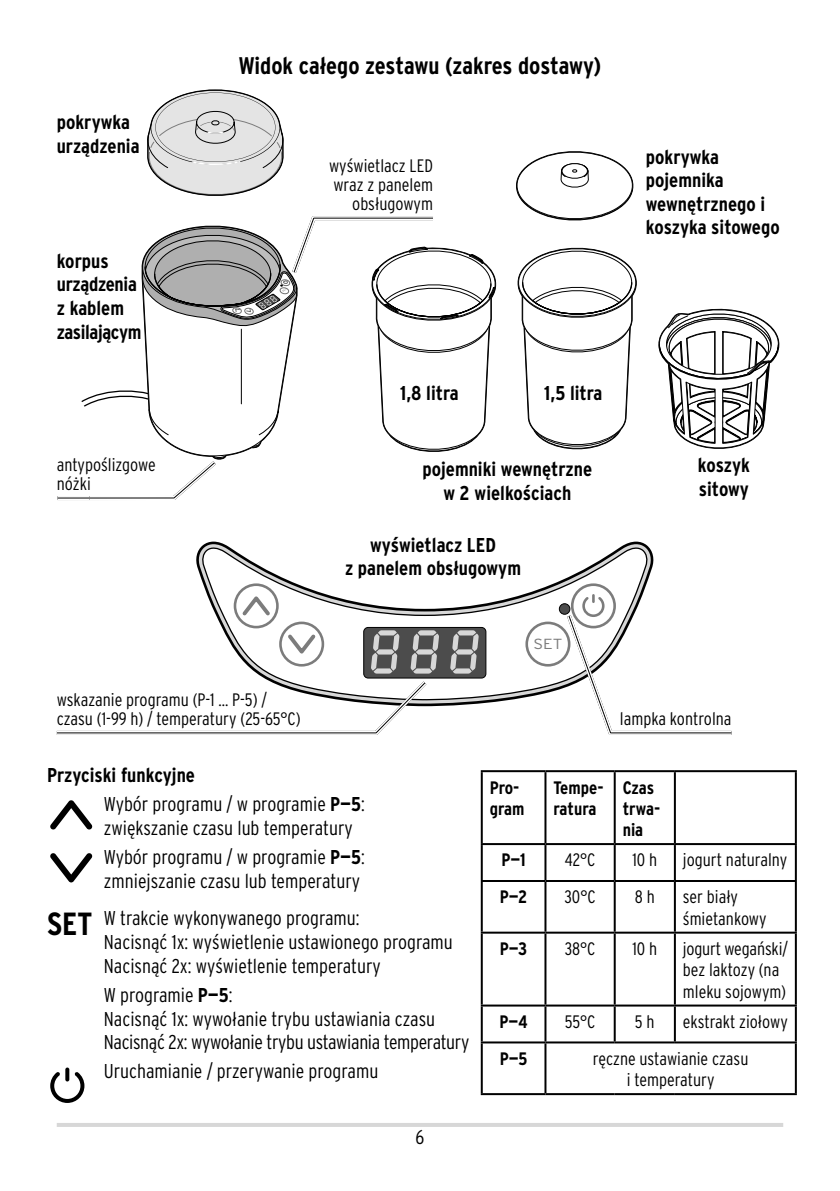
<style>
.page{position:relative;width:840px;height:1191px;background:#fff}
.page>*{position:absolute;margin:0;border:0;box-sizing:border-box;transform-origin:0 0}
.id_headline_ivz_xlin{font:700 condensed 24px "Interstate OT";letter-spacing:-.005em;color:#000}
.ID_FLIESSTEXT{font:300 condensed 20px/23.6px "Interstate OT";color:#000}
.id_subline_1_xivz{font:700 condensed 20px/23.6px "Interstate OT";color:#000}
.ID_FLIESSTEXT-2{font:300 condensed 18px/21.2px "Interstate OT";color:#000}
.id_igel_rechts{font:300 condensed 18px/18.8px "Interstate OT";color:#000;text-align:right}
.ID_IGEL_LINKS{font:300 condensed 18px/18.8px "Interstate OT";color:#000}
.ID_FLIESSTEXT-3{font:700 condensed 18px/21.2px "Interstate OT";color:#000}
.t1{font:300 14.6px "Interstate OT";color:#7c7c7c;scale:1.12 1}
.s1{font-weight:700}
.s2{font-weight:700;font-size:32px}
</style>
<div class="page">
<hr style="left:57px;top:1123px;width:725px;height:4px;background:#d7d7d7">
<svg style="left:196px;top:541px;width:457px;height:41px"></svg>
<svg style="left:201px;top:545px;width:446px;height:37px"></svg>
<svg style="left:658px;top:309px;width:120px;height:140px"></svg>
<svg style="left:517px;top:248px;width:119px;height:201px"></svg>
<svg style="left:147px;top:89px;width:136px;height:107px"></svg>
<svg style="left:56px;top:582px;width:676px;height:153px"></svg>
<svg style="left:50px;top:800px;width:42px;height:29px"></svg>
<svg style="left:50px;top:853px;width:42px;height:29px"></svg>
<svg style="left:50px;top:1071px;width:34px;height:32px"></svg>
<svg style="left:65px;top:1067px;width:4px;height:14px"></svg>
<svg style="left:81px;top:216px;width:415px;height:284px"></svg>
<hr style="left:57px;top:496px;width:33px;height:4px;background:#888">
<hr style="left:57px;top:496px;width:33px;height:1px;background:#fff">
<hr style="left:57px;top:498px;width:33px;height:2px;background:#fff">
<svg style="left:516px;top:151px;width:117px;height:69px"></svg>
<hr style="left:480px;top:770px;width:65px;height:2px;background:#000">
<hr style="left:480px;top:772px;width:2px;height:71px;background:#000">
<hr style="left:545px;top:770px;width:69px;height:2px;background:#000">
<hr style="left:544px;top:772px;width:2px;height:71px;background:#000">
<hr style="left:614px;top:770px;width:60px;height:2px;background:#000">
<hr style="left:613px;top:772px;width:2px;height:71px;background:#000">
<hr style="left:674px;top:770px;width:122px;height:2px;background:#000">
<hr style="left:673px;top:772px;width:2px;height:71px;background:#000">
<hr style="left:794px;top:772px;width:2px;height:71px;background:#000">
<hr style="left:480px;top:843px;width:65px;height:2px;background:#000">
<hr style="left:480px;top:845px;width:2px;height:35px;background:#000">
<hr style="left:545px;top:843px;width:69px;height:2px;background:#000">
<hr style="left:544px;top:845px;width:2px;height:35px;background:#000">
<hr style="left:614px;top:843px;width:60px;height:2px;background:#000">
<hr style="left:613px;top:845px;width:2px;height:35px;background:#000">
<hr style="left:674px;top:843px;width:122px;height:2px;background:#000">
<hr style="left:673px;top:845px;width:2px;height:35px;background:#000">
<hr style="left:794px;top:845px;width:2px;height:35px;background:#000">
<hr style="left:480px;top:880px;width:65px;height:2px;background:#000">
<hr style="left:480px;top:882px;width:2px;height:49px;background:#000">
<hr style="left:545px;top:880px;width:69px;height:2px;background:#000">
<hr style="left:544px;top:882px;width:2px;height:49px;background:#000">
<hr style="left:614px;top:880px;width:60px;height:2px;background:#000">
<hr style="left:613px;top:882px;width:2px;height:49px;background:#000">
<hr style="left:674px;top:880px;width:122px;height:2px;background:#000">
<hr style="left:673px;top:882px;width:2px;height:49px;background:#000">
<hr style="left:794px;top:882px;width:2px;height:49px;background:#000">
<hr style="left:480px;top:931px;width:65px;height:2px;background:#000">
<hr style="left:480px;top:933px;width:2px;height:71px;background:#000">
<hr style="left:545px;top:931px;width:69px;height:2px;background:#000">
<hr style="left:544px;top:933px;width:2px;height:71px;background:#000">
<hr style="left:614px;top:931px;width:60px;height:2px;background:#000">
<hr style="left:613px;top:933px;width:2px;height:71px;background:#000">
<hr style="left:674px;top:931px;width:122px;height:2px;background:#000">
<hr style="left:673px;top:933px;width:2px;height:71px;background:#000">
<hr style="left:794px;top:933px;width:2px;height:71px;background:#000">
<hr style="left:480px;top:1004px;width:65px;height:2px;background:#000">
<hr style="left:480px;top:1006px;width:2px;height:35px;background:#000">
<hr style="left:545px;top:1004px;width:69px;height:2px;background:#000">
<hr style="left:544px;top:1006px;width:2px;height:35px;background:#000">
<hr style="left:614px;top:1004px;width:60px;height:2px;background:#000">
<hr style="left:613px;top:1006px;width:2px;height:35px;background:#000">
<hr style="left:674px;top:1004px;width:122px;height:2px;background:#000">
<hr style="left:673px;top:1006px;width:2px;height:35px;background:#000">
<hr style="left:794px;top:1006px;width:2px;height:35px;background:#000">
<hr style="left:480px;top:1041px;width:65px;height:2px;background:#000">
<hr style="left:480px;top:1043px;width:2px;height:50px;background:#000">
<hr style="left:545px;top:1041px;width:69px;height:2px;background:#000">
<hr style="left:544px;top:1043px;width:2px;height:50px;background:#000">
<hr style="left:614px;top:1041px;width:60px;height:2px;background:#000">
<hr style="left:674px;top:1041px;width:122px;height:2px;background:#000">
<hr style="left:794px;top:1043px;width:2px;height:50px;background:#000">
<hr style="left:480px;top:1093px;width:65px;height:2px;background:#000">
<hr style="left:545px;top:1093px;width:69px;height:2px;background:#000">
<hr style="left:614px;top:1093px;width:60px;height:2px;background:#000">
<hr style="left:674px;top:1093px;width:122px;height:2px;background:#000">
<p class="id_subline_1_xivz" style="left:57px;top:110px;width:84px">pokrywka urządzenia</p>
<p class="id_subline_1_xivz" style="left:57px;top:249px;width:86px">korpus urządzenia z kablem zasilającym</p>
<p class="id_igel_rechts" style="left:57px;top:455px;width:101px;text-align:left">antypoślizgowe nóżki</p>
<p class="id_headline_ivz_xlin" style="left:239px;top:50px;width:363px">Widok całego zestawu (zakres dostawy)</p>
<p class="id_igel_rechts" style="left:329px;top:157px;width:105px">wyświetlacz LED wraz z panelem obsługowym</p>
<p class="id_subline_1_xivz" style="left:645px;top:144px;width:135px">pokrywka pojemnika wewnętrznego i koszyka sitowego</p>
<p class="id_subline_1_xivz" style="left:400px;top:381px;width:60px">1,8 litra</p>
<p class="id_subline_1_xivz" style="left:544px;top:381px;width:60px">1,5 litra</p>
<p class="id_subline_1_xivz" style="left:422px;top:457px;width:171px;text-align:center">pojemniki wewnętrzne w 2 wielkościach</p>
<p class="id_subline_1_xivz" style="left:697px;top:453px;width:54px">koszyk sitowy</p>
<p class="id_subline_1_xivz" style="left:345px;top:532px;width:177px;text-align:center">wyświetlacz LED<br>z panelem obsługowym</p>
<p class="t1" style="left:533px;top:635px;width:27px">SET</p>
<p class="ID_IGEL_LINKS" style="left:57px;top:690px;width:245px">wskazanie programu (P-1 ... P-5) / czasu (1-99 h) / temperatury (25-65°C)</p>
<p class="id_subline_1_xivz" style="left:47px;top:763px;width:149px">Przyciski funkcyjne</p>
<p class="ID_FLIESSTEXT" style="left:104px;top:792px;width:262px">Wybór programu / w programie <span class="s1">P—5</span>: zwiększanie czasu lub temperatury</p>
<p class="ID_FLIESSTEXT" style="left:104px;top:845px;width:262px">Wybór programu / w programie <span class="s1">P—5</span>: zmniejszanie czasu lub temperatury</p>
<p class="ID_FLIESSTEXT" style="left:104px;top:906px;width:350px;text-indent:-57px"><span class="s2">SET</span> W trakcie wykonywanego programu:<br>Nacisnąć 1x: wyświetlenie ustawionego programu<br>Nacisnąć 2x: wyświetlenie temperatury</p>
<p class="ID_FLIESSTEXT" style="left:104px;top:983px;width:367px">W programie <span class="s1">P—5</span>:<br>Nacisnąć 1x: wywołanie trybu ustawiania czasu<br>Nacisnąć 2x: wywołanie trybu ustawiania temperatury</p>
<p class="ID_FLIESSTEXT" style="left:104px;top:1059px;width:276px">Uruchamianie / przerywanie programu</p>
<p class="ID_FLIESSTEXT" style="left:415px;top:1125px;width:10px">6</p>
<p class="id_igel_rechts" style="left:619px;top:709px;width:113px">lampka kontrolna</p>
<p class="ID_FLIESSTEXT-3" style="left:489px;top:776px;width:36px">Pro&shy;gram</p>
<p class="ID_FLIESSTEXT-3" style="left:553px;top:776px;width:52px">Tempe&shy;ratura</p>
<p class="ID_FLIESSTEXT-3" style="left:622px;top:776px;width:39px">Czas trwa&shy;nia</p>
<p class="ID_FLIESSTEXT-3" style="left:501px;top:849px;width:26px">P—1</p>
<p class="ID_FLIESSTEXT-2" style="left:564px;top:849px;width:32px">42°C</p>
<p class="ID_FLIESSTEXT-2" style="left:632px;top:849px;width:26px">10 h</p>
<p class="ID_FLIESSTEXT-2" style="left:682px;top:849px;width:106px">jogurt naturalny</p>
<p class="ID_FLIESSTEXT-3" style="left:499px;top:886px;width:29px">P—2</p>
<p class="ID_FLIESSTEXT-2" style="left:564px;top:886px;width:33px">30°C</p>
<p class="ID_FLIESSTEXT-2" style="left:634px;top:886px;width:21px">8 h</p>
<p class="ID_FLIESSTEXT-2" style="left:682px;top:886px;width:85px">ser biały śmietankowy</p>
<p class="ID_FLIESSTEXT-3" style="left:499px;top:938px;width:29px">P—3</p>
<p class="ID_FLIESSTEXT-2" style="left:564px;top:938px;width:32px">38°C</p>
<p class="ID_FLIESSTEXT-2" style="left:632px;top:938px;width:26px">10 h</p>
<p class="ID_FLIESSTEXT-2" style="left:682px;top:938px;width:106px">jogurt wegański/ bez laktozy (na mleku sojowym)</p>
<p class="ID_FLIESSTEXT-3" style="left:499px;top:1010px;width:30px">P—4</p>
<p class="ID_FLIESSTEXT-2" style="left:564px;top:1011px;width:32px">55°C</p>
<p class="ID_FLIESSTEXT-2" style="left:634px;top:1011px;width:21px">5 h</p>
<p class="ID_FLIESSTEXT-2" style="left:682px;top:1011px;width:106px">ekstrakt ziołowy</p>
<p class="ID_FLIESSTEXT-3" style="left:499px;top:1047px;width:29px">P—5</p>
<p class="ID_FLIESSTEXT-2" style="left:592px;top:1048px;width:157px;text-align:center">ręczne ustawianie czasu i temperatury</p>
</div>
